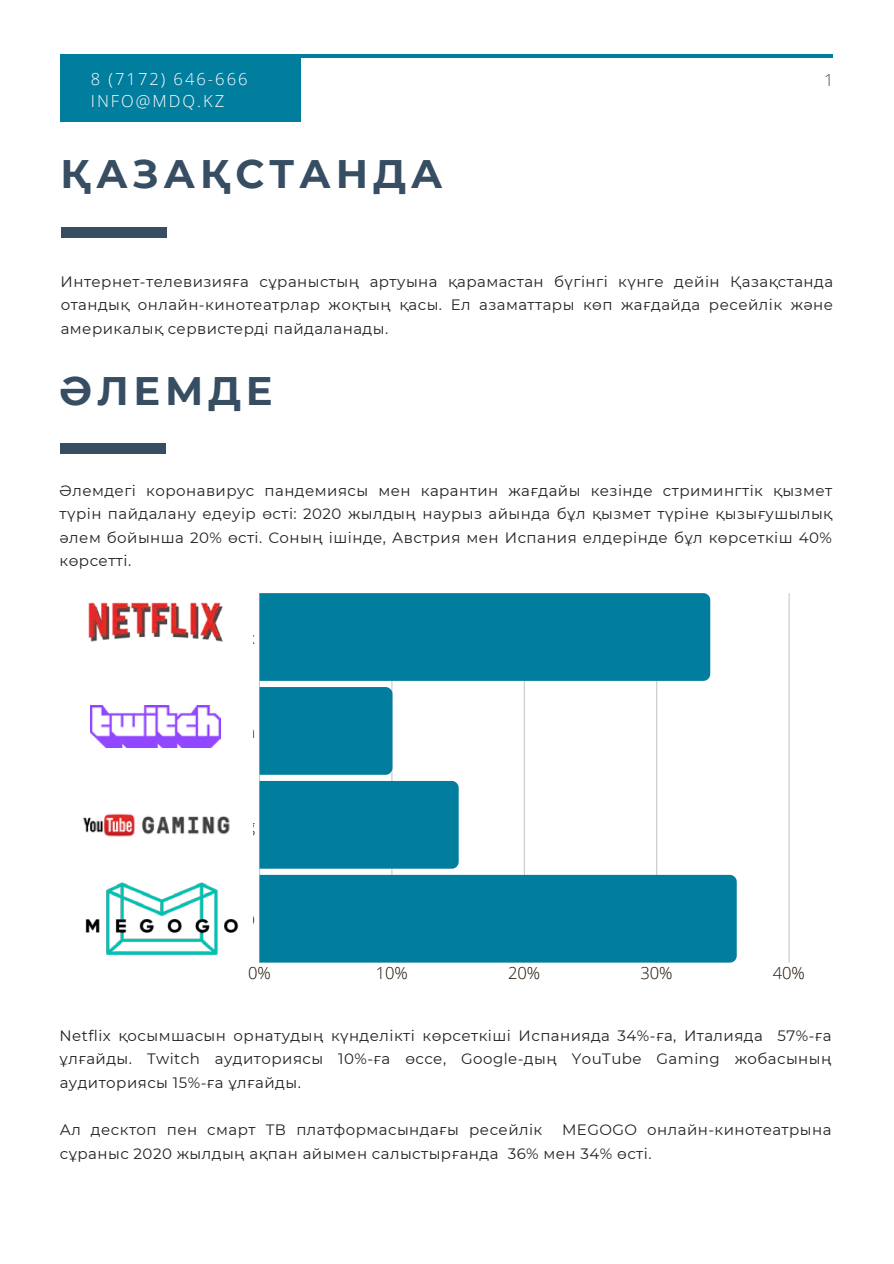
<style>
.page{position:relative;width:894px;height:1264px;background:#fff}
.page>*{position:absolute;margin:0;border:0;box-sizing:border-box;transform-origin:0 0}
.t1{font:700 39.75px "Montserrat";letter-spacing:.12em;color:#364d62}
.t2{font:300 16.5px/22.5px "Open Sans";letter-spacing:.12em;color:#fff}
.t3{font:300 16.5px "Open Sans";color:#1e0f00}
.t4{font:300 16.5px "Open Sans";color:#364d62}
.t5{font:15px/23.7px "Montserrat";letter-spacing:.03em;color:#222;text-align:justify}
</style>
<div class="page">
<div style="left:61px;top:227px;width:105px;height:10px;background:#364d62"></div>
<div style="left:60px;top:444px;width:105px;height:10px;background:#364d62"></div>
<hr style="left:788px;top:593px;width:1px;height:369px;background:#222">
<hr style="left:656px;top:593px;width:1px;height:369px;background:#222">
<hr style="left:523px;top:593px;width:1px;height:369px;background:#222">
<hr style="left:391px;top:593px;width:1px;height:369px;background:#222">
<hr style="left:259px;top:593px;width:1px;height:369px;background:#222">
<div style="left:259px;top:593px;width:451px;height:88px;background:#017d9e"></div>
<div style="left:259px;top:687px;width:133px;height:87px;background:#017d9e"></div>
<div style="left:259px;top:781px;width:199px;height:87px;background:#017d9e"></div>
<div style="left:259px;top:874px;width:477px;height:88px;background:#017d9e"></div>
<img style="left:88px;top:602px;width:135px;height:40px">
<img style="left:91px;top:705px;width:129px;height:43px">
<img style="left:83px;top:813px;width:147px;height:24px">
<img style="left:85px;top:882px;width:154px;height:74px">
<hr style="left:61px;top:55px;width:771px;height:3px;background:#017d9e">
<div style="left:61px;top:55px;width:239px;height:67px;background:#017d9e"></div>
<p class="t2" style="left:91px;top:67px;width:158px">8 (7172) 646-666<br>INFO@MDQ.KZ</p>
<p class="t4" style="left:824px;top:68px;width:11px">1</p>
<h1 class="t1" style="left:61px;top:145px;width:383px">ҚАЗАҚСТАНДА</h1>
<p class="t5" style="left:61px;top:269px;width:773px">Интернет-телевизияға сұраныстың артуына қарамастан бүгінгі күнге дейін Қазақстанда отандық онлайн-кинотеатрлар жоқтың қасы. Ел азаматтары көп жағдайда ресейлік және америкалық сервистерді пайдаланады.</p>
<h1 class="t1" style="left:60px;top:362px;width:214px">ӘЛЕМДЕ</h1>
<p class="t5" style="left:60px;top:478px;width:774px">Әлемдегі коронавирус пандемиясы мен карантин жағдайы кезінде стримингтік қызмет түрін пайдалану едеуір өсті: 2020 жылдың наурыз айында бұл қызмет түріне қызығушылық әлем бойынша 20% өсті. Соның ішінде, Австрия мен Испания елдерінде бұл көрсеткіш 40% көрсетті.</p>
<p class="t3" style="left:248px;top:961px;width:24px">0%</p>
<p class="t3" style="left:375px;top:961px;width:34px">10%</p>
<p class="t3" style="left:508px;top:961px;width:34px">20%</p>
<p class="t3" style="left:640px;top:961px;width:34px">30%</p>
<p class="t3" style="left:772px;top:961px;width:34px">40%</p>
<p class="t5" style="left:60px;top:1022px;width:773px">Netflix қосымшасын орнатудың күнделікті көрсеткіші Испанияда 34%-ға, Италияда 57%-ға ұлғайды. Twitch аудиториясы 10%-ға өссе, Google-дың YouTube Gaming жобасының аудиториясы 15%-ға ұлғайды.</p>
<p class="t5" style="left:60px;top:1117px;width:484px">Ал десктоп пен смарт ТВ платформасындағы ресейлік</p>
<p class="t5" style="left:60px;top:1117px;width:773px;text-indent:502px">MEGOGO онлайн-кинотеатрына сұраныс 2020 жылдың ақпан айымен салыстырғанда 36% мен 34% өсті.</p>
</div>
